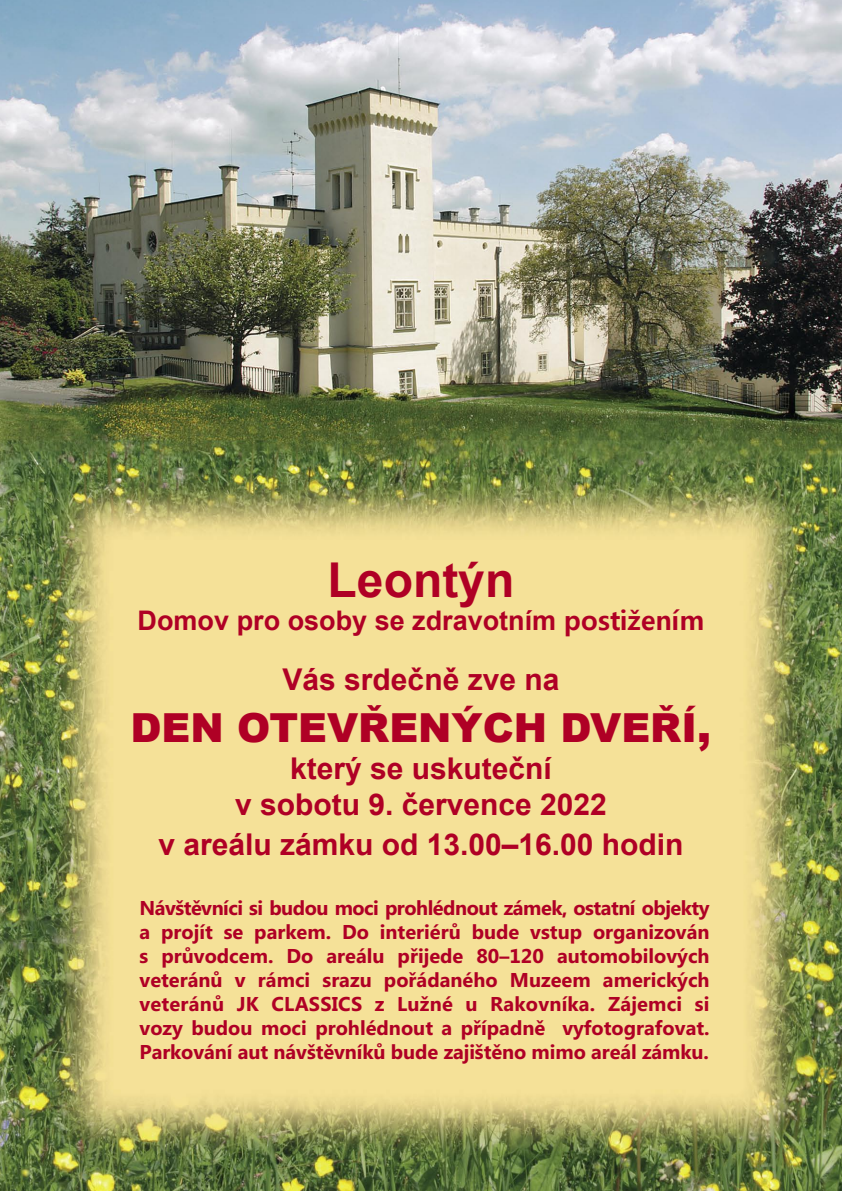
<style>
.page{position:relative;width:842px;height:1191px;background:#fff}
.page>*{position:absolute;margin:0;border:0;box-sizing:border-box;transform-origin:0 0}
.t1{font:700 48px "Arial";color:#af0025}
.t2{font:900 40px "Arial";color:#af0025}
.t3{font:700 30px "Arial";color:#af0025}
.t4{font:700 27px "Arial";color:#af0025}
.t5{font:700 20px/24px "Microsoft Phags Pa";letter-spacing:-.005em;color:#af0025;text-align:justify}
.s1{font-family:"Malgun Gothic"}
.s2{font-size:44px}
</style>
<div class="page">
<img style="left:0;top:0;width:842px;height:1191px">
<p class="t1" style="left:328px;top:546px;width:188px">Leontýn</p>
<p class="t4" style="left:138px;top:601px;width:568px">Domov pro osoby se zdravotním <span class="s1">postižením</span></p>
<p class="t3" style="left:283px;top:658px;width:278px">Vás srdečně zve na</p>
<p class="t2" style="left:130px;top:699px;width:583px">DEN OTEVŘENÝCH DVEŘÍ<span class="s2">,</span></p>
<p class="t3" style="left:290px;top:747px;width:263px">který se uskuteční</p>
<p class="t3" style="left:235px;top:783px;width:373px">v sobotu 9. července 2022</p>
<p class="t3" style="left:158px;top:823px;width:527px">v areálu zámku od 13.00–16.00 hodin</p>
<p class="t5" style="left:140px;top:895px;width:572px">Návštěvníci si budou moci prohlédnout zámek, ostatní objekty a projít se parkem. Do interiérů bude vstup organizován s průvodcem. Do areálu přijede 80–120 automobilových veteránů v rámci srazu pořádaného Muzeem amerických veteránů JK CLASSICS z Lužné u Rakovníka. Zájemci si vozy budou moci prohlédnout a případně vyfotografovat.<br>Parkování aut návštěvníků bude zajištěno mimo areál zámku.</p>
</div>
